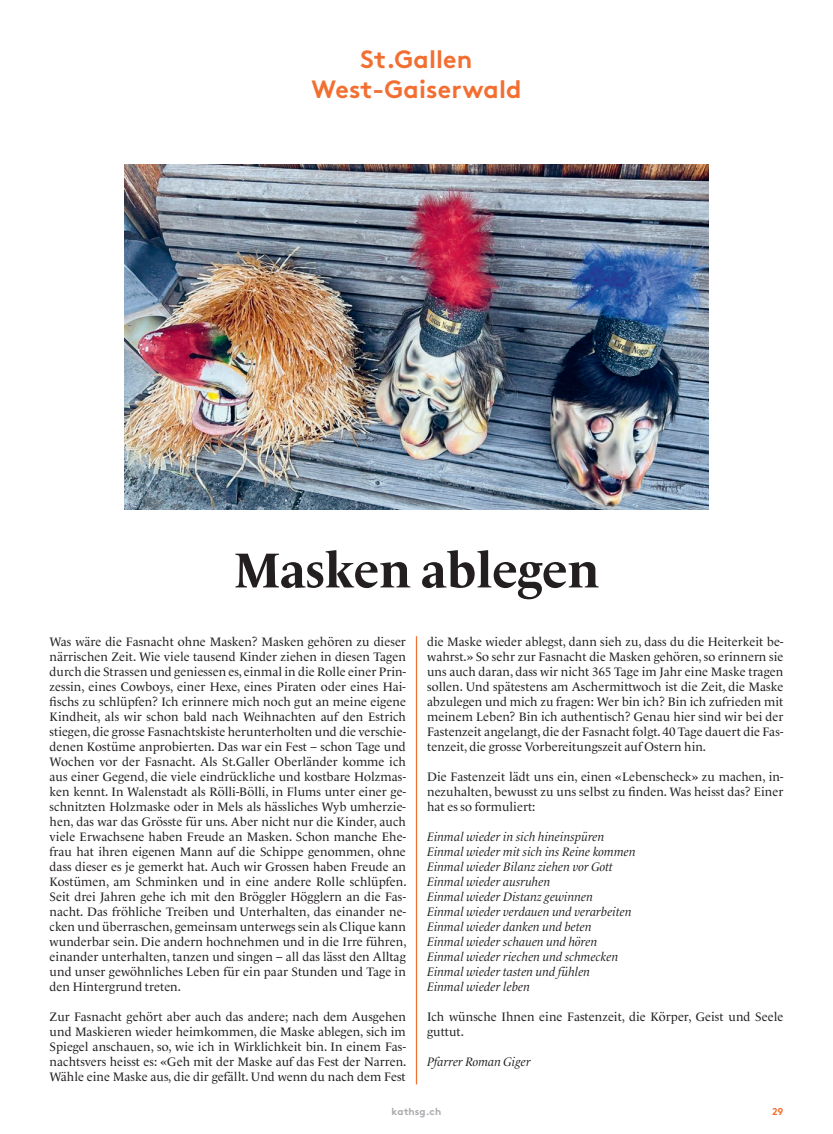
<style>
.page{position:relative;width:833px;height:1134px;background:#fff}
.page>*{position:absolute;margin:0;border:0;box-sizing:border-box;transform-origin:0 0}
.t1{font:700 50px "Le Monde Livre Pro";letter-spacing:-.005em;color:#231f20}
.t2{font:700 25px/30px "Brown Pro";letter-spacing:.005em;color:#f36e31;text-align:center}
.t3{font:12.5px/15px "Le Monde Livre Pro";letter-spacing:.005em;color:#231f20;text-align:justify}
.t4{font:italic 12.5px/15px "Le Monde Livre Pro";letter-spacing:.005em;color:#231f20}
.t5{font:700 10px "Brown Pro";letter-spacing:.01em;color:#a8a9ad}
.t6{font:700 10px "Brown Pro";color:#f36e31}
</style>
<div class="page">
<hr style="left:416px;top:636px;width:1px;height:448px;background:#f36e31">
<img style="left:124px;top:165px;width:585px;height:345px">
<h2 class="t2" style="left:311px;top:42px;width:212px">St.Gallen<br>West-Gaiserwald</h2>
<h1 class="t1" style="left:234px;top:531px;width:367px">Masken ablegen</h1>
<p class="t3" style="left:50px;top:633px;width:358px">Was wäre die Fasnacht ohne Masken? Masken gehören zu dieser närrischen Zeit. Wie viele tausend Kinder ziehen in diesen Tagen durch die Strassen und geniessen es, einmal in die Rolle einer Prin&shy;zessin, eines Cowboys, einer Hexe, eines Piraten oder eines Hai&shy;fischs zu schlüpfen? Ich erinnere mich noch gut an meine eigene Kindheit, als wir schon bald nach Weihnachten auf den Estrich stiegen, die grosse Fasnachtskiste herunterholten und die verschie&shy;denen Kostüme anprobierten. Das war ein Fest – schon Tage und Wochen vor der Fasnacht. Als St.Galler Oberländer komme ich aus einer Gegend, die viele eindrückliche und kostbare Holzmas&shy;ken kennt. In Walenstadt als Rölli-Bölli, in Flums unter einer ge&shy;schnitzten Holzmaske oder in Mels als hässliches Wyb umherzie&shy;hen, das war das Grösste für uns. Aber nicht nur die Kinder, auch viele Erwachsene haben Freude an Masken. Schon manche Ehe&shy;frau hat ihren eigenen Mann auf die Schippe genommen, ohne dass dieser es je gemerkt hat. Auch wir Grossen haben Freude an Kostümen, am Schminken und in eine andere Rolle schlüpfen.<br>Seit drei Jahren gehe ich mit den Bröggler Högglern an die Fas&shy;nacht. Das fröhliche Treiben und Unterhalten, das einander ne&shy;cken und überraschen, gemeinsam unterwegs sein als Clique kann wunderbar sein. Die andern hochnehmen und in die Irre führen, einander unterhalten, tanzen und singen – all das lässt den Alltag und unser gewöhnliches Leben für ein paar Stunden und Tage in den Hintergrund treten.</p>
<p class="t3" style="left:50px;top:1008px;width:358px">Zur Fasnacht gehört aber auch das andere; nach dem Ausgehen und Maskieren wieder heimkommen, die Maske ablegen, sich im Spiegel anschauen, so, wie ich in Wirklichkeit bin. In einem Fas&shy;nachtsvers heisst es: «Geh mit der Maske auf das Fest der Narren.<br>Wähle eine Maske aus, die dir gefällt. Und wenn du nach dem Fest</p>
<p class="t3" style="left:427px;top:633px;width:358px">die Maske wieder ablegst, dann sieh zu, dass du die Heiterkeit be&shy;wahrst.» So sehr zur Fasnacht die Masken gehören, so erinnern sie uns auch daran, dass wir nicht 365 Tage im Jahr eine Maske tragen sollen. Und spätestens am Aschermittwoch ist die Zeit, die Maske abzulegen und mich zu fragen: Wer bin ich? Bin ich zufrieden mit meinem Leben? Bin ich authentisch? Genau hier sind wir bei der Fastenzeit angelangt, die der Fasnacht folgt. 40 Tage dauert die Fas&shy;tenzeit, die grosse Vorbereitungszeit auf Ostern hin.</p>
<p class="t3" style="left:427px;top:768px;width:358px">Die Fastenzeit lädt uns ein, einen «Lebenscheck» zu machen, in&shy;nezuhalten, bewusst zu uns selbst zu finden. Was heisst das? Einer hat es so formuliert:</p>
<p class="t4" style="left:427px;top:828px;width:210px">Einmal wieder in sich hineinspüren<br>Einmal wieder mit sich ins Reine kommen<br>Einmal wieder Bilanz ziehen vor Gott<br>Einmal wieder ausruhen<br>Einmal wieder Distanz gewinnen<br>Einmal wieder verdauen und verarbeiten<br>Einmal wieder danken und beten<br>Einmal wieder schauen und hören<br>Einmal wieder riechen und schmecken<br>Einmal wieder tasten und fühlen<br>Einmal wieder leben</p>
<p class="t3" style="left:427px;top:1008px;width:358px">Ich wünsche Ihnen eine Fastenzeit, die Körper, Geist und Seele guttut.</p>
<p class="t4" style="left:427px;top:1053px;width:105px">Pfarrer Roman Giger</p>
<p class="t5" style="left:391px;top:1103px;width:51px">kathsg.ch</p>
<p class="t6" style="left:772px;top:1103px;width:13px">29</p>
</div>
